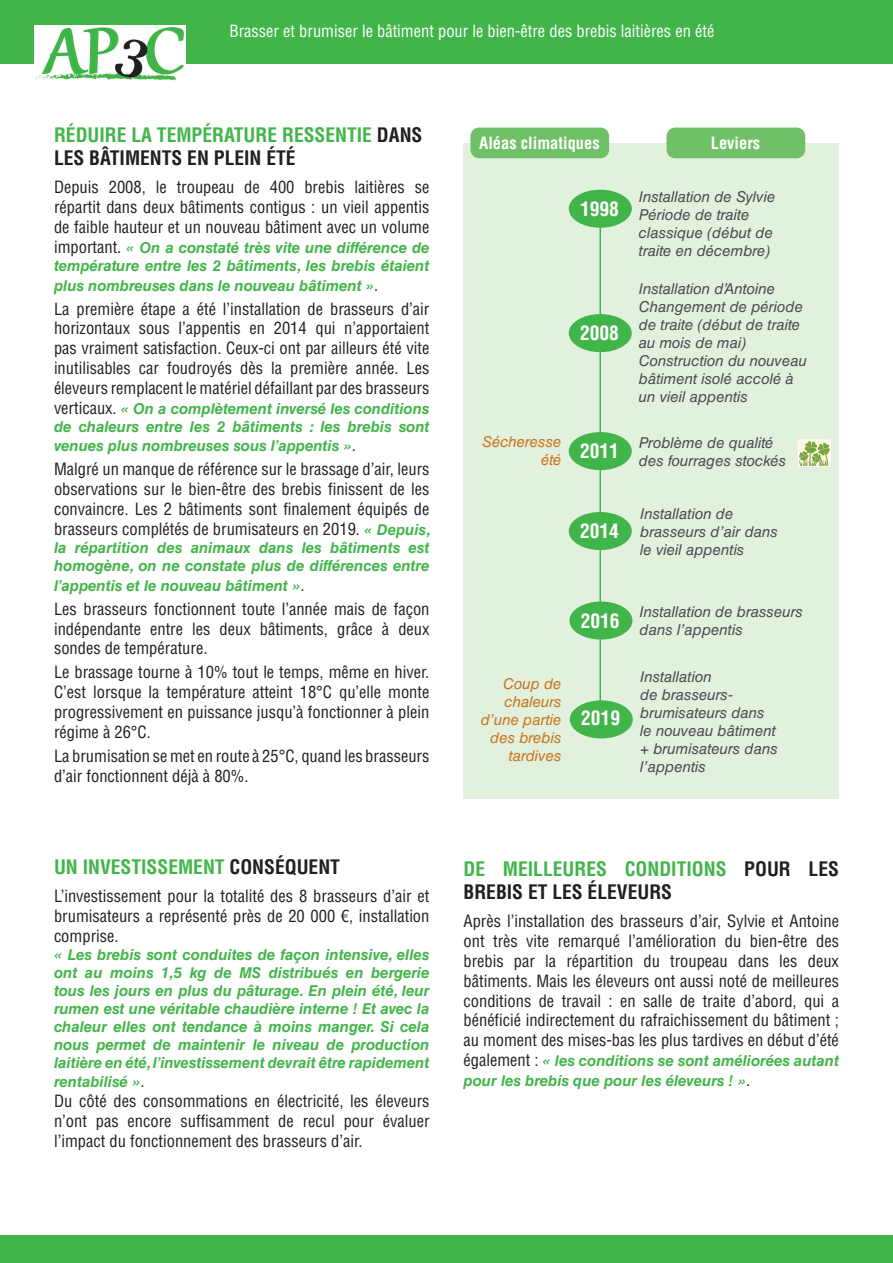
<style>
.page{position:relative;width:893px;height:1263px;background:#fff}
.page>*{position:absolute;margin:0;border:0;box-sizing:border-box;transform-origin:0 0}
.t1{font:700 condensed 19.5px/23.4px "Helvetica LT Std";color:#42b54a}
.t2{font:700 condensed 19.5px/23.4px "Helvetica LT Std";color:#231f20}
.t3{font:700 condensed 19.5px "Helvetica LT Std";color:#fff}
.t4{font:condensed 16.5px/19.8px "Helvetica LT Std";color:#231f20;text-align:justify}
.t5{font:condensed 16.5px "Helvetica LT Std";color:#fff}
.t6{font:700 condensed 16.5px "Helvetica LT Std";color:#fff}
.t7{font:italic 700 15px/18px "Helvetica LT Std";color:#42b54a}
.t8{font:italic 15px/18px "Helvetica LT Std";color:#4b4c4d}
.t9{font:italic 15px/18px "Helvetica LT Std";color:#cb7317;text-align:right}
.s1{color:#231f20}
.s2{font-weight:400;font-style:normal;font-stretch:condensed;font-size:16.5px;color:#231f20}
.s3{font-weight:700;font-style:italic;font-stretch:normal;font-size:15px;color:#42b54a}
.s4{color:#42b54a}
</style>
<div class="page">
<div style="left:463px;top:143px;width:376px;height:656px;background:#e2f0de"></div>
<hr style="left:599px;top:209px;width:2px;height:521px;background:#42b54a">
<div style="left:0;top:0;width:893px;height:63px;background:#42b54a"></div>
<img style="left:34px;top:26px;width:151px;height:55px">
<div style="left:569px;top:190px;width:63px;height:38px;background:#42b54a;border-radius:50%"></div>
<div style="left:569px;top:314px;width:63px;height:38px;background:#42b54a;border-radius:50%"></div>
<div style="left:569px;top:512px;width:63px;height:38px;background:#42b54a;border-radius:50%"></div>
<div style="left:569px;top:432px;width:63px;height:38px;background:#42b54a;border-radius:50%"></div>
<div style="left:569px;top:601px;width:63px;height:39px;background:#42b54a;border-radius:50%"></div>
<div style="left:570px;top:700px;width:63px;height:38px;background:#42b54a;border-radius:50%"></div>
<div style="left:0;top:1235px;width:893px;height:28px;background:#42b54a"></div>
<div style="left:470px;top:128px;width:139px;height:30px;background:#70c068;border-radius:9px"></div>
<div style="left:666px;top:128px;width:139px;height:30px;background:#70c068;border-radius:9px"></div>
<svg style="left:800px;top:440px;width:31px;height:26px"></svg>
<div style="left:798px;top:440px;width:32px;height:27px;border:1px solid #fff"></div>
<p class="t5" style="left:230px;top:21px;width:486px">Brasser et brumiser le bâtiment pour le bien-être des brebis laitières en été</p>
<p class="t1" style="left:54px;top:123px;width:370px">RÉDUIRE LA TEMPÉRATURE RESSENTIE <span class="s1">DANS<br>LES BÂTIMENTS EN PLEIN ÉTÉ</span></p>
<p class="t4" style="left:54px;top:177px;width:377px">Depuis 2008, le troupeau de 400 brebis laitières se répartit dans deux bâtiments contigus : un vieil appentis de faible hauteur et un nouveau bâtiment avec un volume</p>
<p class="t7" style="left:54px;top:238px;width:377px"><span class="s2">important.</span> « On a constaté très vite une différence de température entre les 2 bâtiments, les brebis étaient</p>
<p class="t7" style="left:54px;top:276px;width:326px">plus nombreuses dans le nouveau bâtiment »<span class="s2">.</span></p>
<p class="t4" style="left:54px;top:299px;width:377px">La première étape a été l’installation de brasseurs d’air horizontaux sous l’appentis en 2014 qui n’apportaient pas vraiment satisfaction. Ceux-ci ont par ailleurs été vite inutilisables car foudroyés dès la première année. Les éleveurs remplacent le matériel défaillant par des brasseurs</p>
<p class="t7" style="left:54px;top:399px;width:377px"><span class="s2">verticaux.</span> « On a complètement inversé les conditions de chaleurs entre les 2 bâtiments : les brebis sont</p>
<p class="t7" style="left:54px;top:437px;width:303px">venues plus nombreuses sous l’appentis »<span class="s2">.</span></p>
<p class="t4" style="left:54px;top:459px;width:378px">Malgré un manque de référence sur le brassage d’air, leurs observations sur le bien-être des brebis finissent de les convaincre. Les 2 bâtiments sont finalement équipés de brasseurs complétés de brumisateurs en 2019. <span class="s3">« Depuis,</span></p>
<p class="t7" style="left:54px;top:538px;width:377px">la répartition des animaux dans les bâtiments est homogène, on ne constate plus de différences entre</p>
<p class="t7" style="left:54px;top:576px;width:252px">l’appentis et le nouveau bâtiment »<span class="s2">.</span></p>
<p class="t4" style="left:54px;top:599px;width:377px">Les brasseurs fonctionnent toute l’année mais de façon indépendante entre les deux bâtiments, grâce à deux sondes de température.</p>
<p class="t4" style="left:54px;top:662px;width:377px">Le brassage tourne à 10% tout le temps, même en hiver.<br>C’est lorsque la température atteint 18°C qu’elle monte progressivement en puissance jusqu’à fonctionner à plein régime à 26°C.</p>
<p class="t4" style="left:54px;top:746px;width:377px">La brumisation se met en route à 25°C, quand les brasseurs d’air fonctionnent déjà à 80%.</p>
<p class="t1" style="left:54px;top:855px;width:288px">UN INVESTISSEMENT <span class="s1">CONSÉQUENT</span></p>
<p class="t4" style="left:54px;top:886px;width:377px">L’investissement pour la totalité des 8 brasseurs d’air et brumisateurs a représenté près de 20 000 €, installation comprise.</p>
<p class="t7" style="left:54px;top:945px;width:377px;text-align:justify">« Les brebis sont conduites de façon intensive, elles ont au moins 1,5 kg de MS distribués en bergerie tous les jours en plus du pâturage. En plein été, leur rumen est une véritable chaudière interne ! Et avec la chaleur elles ont tendance à moins manger. Si cela nous permet de maintenir le niveau de production laitière en été, l’investissement devrait être rapidement</p>
<p class="t7" style="left:54px;top:1073px;width:92px">rentabilisé »<span class="s2">.</span></p>
<p class="t4" style="left:54px;top:1091px;width:377px">Du côté des consommations en électricité, les éleveurs n’ont pas encore suffisamment de recul pour évaluer l’impact du fonctionnement des brasseurs d’air.</p>
<p class="t6" style="left:479px;top:132px;width:122px">Aléas climatiques</p>
<p class="t6" style="left:711px;top:132px;width:51px">Leviers</p>
<p class="t3" style="left:580px;top:196px;width:40px">1998</p>
<p class="t3" style="left:580px;top:321px;width:40px">2008</p>
<p class="t9" style="left:482px;top:433px;width:81px">Sécheresse été</p>
<p class="t3" style="left:580px;top:439px;width:40px">2011</p>
<p class="t3" style="left:580px;top:519px;width:40px">2014</p>
<p class="t9" style="left:481px;top:675px;width:82px">Coup de chaleurs d’une partie des brebis tardives</p>
<p class="t3" style="left:581px;top:608px;width:40px">2016</p>
<p class="t3" style="left:581px;top:706px;width:40px">2019</p>
<p class="t8" style="left:639px;top:187px;width:138px">Installation de Sylvie<br>Période de traite classique (début de traite en décembre)</p>
<p class="t8" style="left:639px;top:279px;width:170px">Installation d’Antoine<br>Changement de période de traite (début de traite au mois de mai)<br>Construction du nouveau bâtiment isolé accolé à un vieil appentis</p>
<p class="t8" style="left:639px;top:433px;width:149px">Problème de qualité des fourrages stockés</p>
<p class="t8" style="left:640px;top:505px;width:139px">Installation de brasseurs d’air dans le vieil appentis</p>
<p class="t8" style="left:640px;top:603px;width:165px">Installation de brasseurs dans l’appentis</p>
<p class="t8" style="left:640px;top:667px;width:139px">Installation<br>de brasseurs&shy;brumisateurs dans le nouveau bâtiment + brumisateurs dans l’appentis</p>
<p class="t2" style="left:463px;top:857px;width:377px"><span class="s4">DE MEILLEURES CONDITIONS</span> POUR LES<br>BREBIS ET LES ÉLEVEURS</p>
<p class="t4" style="left:463px;top:911px;width:377px">Après l’installation des brasseurs d’air, Sylvie et Antoine ont très vite remarqué l’amélioration du bien-être des brebis par la répartition du troupeau dans les deux bâtiments. Mais les éleveurs ont aussi noté de meilleures conditions de travail : en salle de traite d’abord, qui a bénéficié indirectement du rafraichissement du bâtiment ; au moment des mises-bas les plus tardives en début d’été</p>
<p class="t7" style="left:463px;top:1051px;width:377px;line-height:19.8px"><span class="s2">également :</span> « les conditions se sont améliorées autant pour les brebis que pour les éleveurs ! »<span class="s2">.</span></p>
</div>
